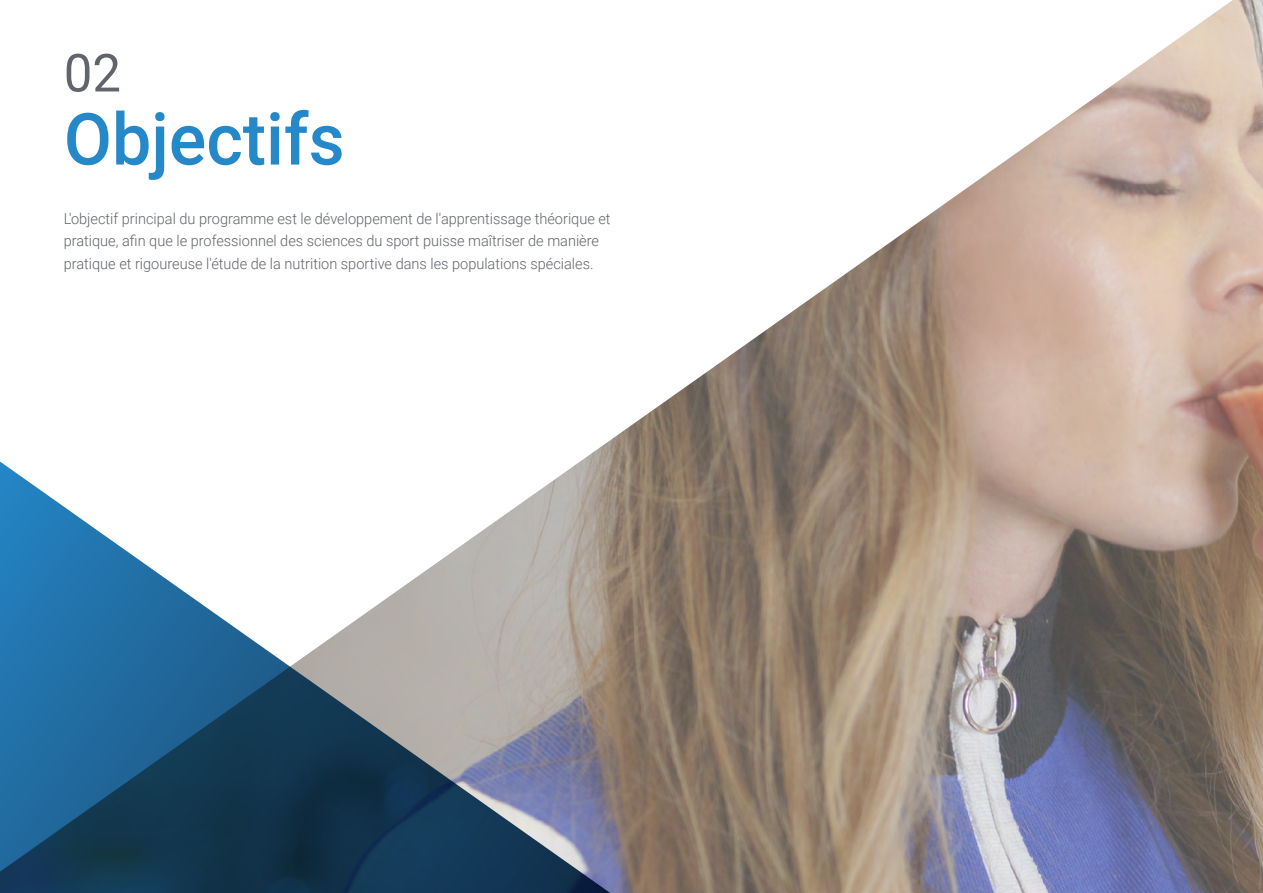
<style>
.page{position:relative;width:1263px;height:893px;background:#fff}
.page>*{position:absolute;margin:0;border:0;box-sizing:border-box;transform-origin:0 0}
.t1{font:500 72px "Roboto";color:#2488c9}
.t2{font:52.5px "Roboto";color:#61646a}
.t3{font:300 15px/22.5px "Roboto";color:#61646a}
</style>
<div class="page">
<img style="left:602px;top:0;width:661px;height:893px">
<svg style="left:0;top:446px;width:640px;height:447px"></svg>
<h2 class="t2" style="left:64px;top:36px;width:59px">02</h2>
<h1 class="t1" style="left:64px;top:89px;width:282px">Objectifs</h1>
<p class="t3" style="left:64px;top:207px;width:548px">L'objectif principal du programme est le développement de l'apprentissage théorique et pratique, afin que le professionnel des sciences du sport puisse maîtriser de manière pratique et rigoureuse l'étude de la nutrition sportive dans les populations spéciales.</p>
</div>
